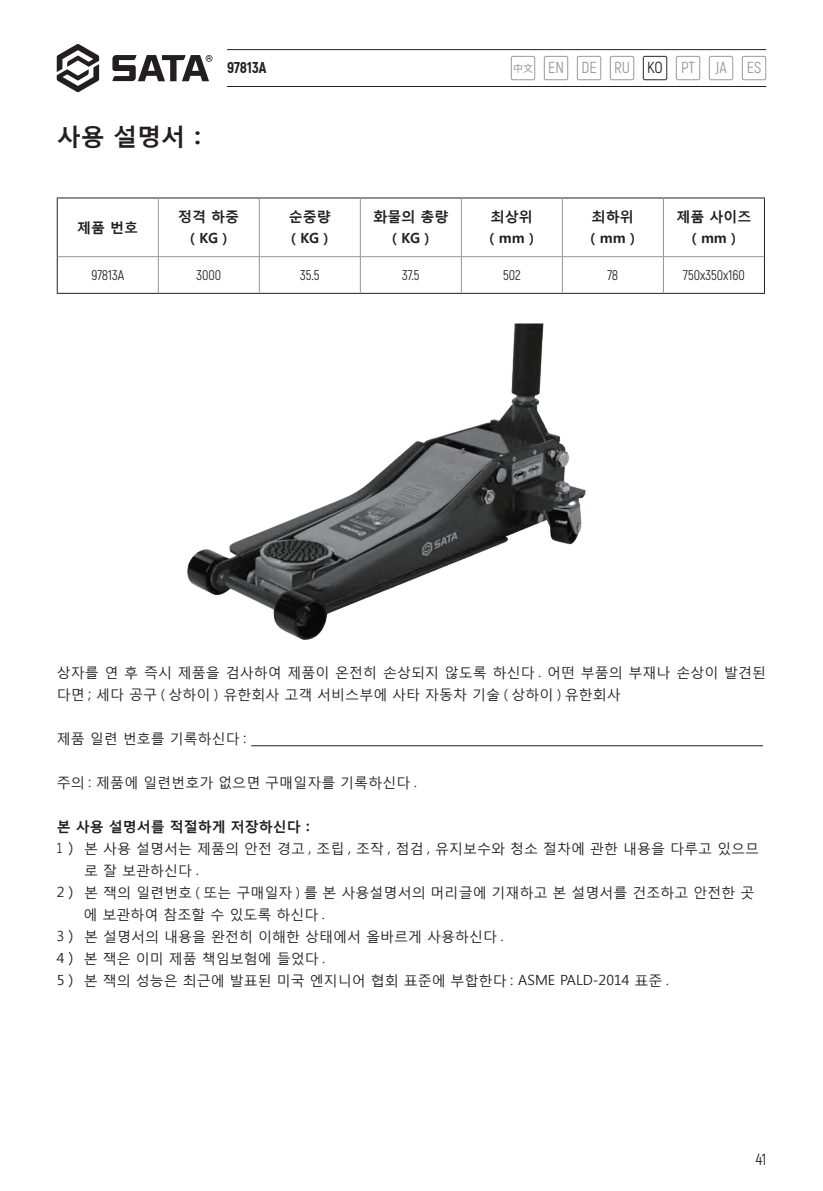
<style>
.page{position:relative;width:823px;height:1191px;background:#fff}
.page>*{position:absolute;margin:0;border:0;box-sizing:border-box;transform-origin:0 0}
.t1{font:700 24px "Malgun Gothic";color:#231f20}
.t2{font:16px "Akrobat";color:#939598}
.t3{font:800 16px "Akrobat";color:#231f20}
.t4{font:16px "Akrobat";color:#231f20}
.t5{font:14px/22px "Malgun Gothic";color:#231f20}
.t6{font:700 14px/22px "Malgun Gothic";color:#231f20;text-align:center}
.t7{font:14px "Malgun Gothic";color:#231f20;scale:.74 1}
.t8{font:14px "Akrobat";color:#231f20}
.t9{font:14px "Malgun Gothic";color:#231f20;scale:.96 1}
.s1{font-family:"Source Han Sans CN";font-size:10px}
.s2{color:#231f20}
.s3{font-family:"Source Han Sans CN"}
</style>
<div class="page">
<svg style="left:57px;top:44px;width:42px;height:48px"></svg>
<svg style="left:112px;top:55px;width:100px;height:26px"></svg>
<hr style="left:227px;top:49px;width:538px;height:1px;background:#231f20">
<hr style="left:227px;top:86px;width:538px;height:1px;background:#231f20">
<svg style="left:510px;top:56px;width:25px;height:24px"></svg>
<svg style="left:543px;top:56px;width:25px;height:24px"></svg>
<svg style="left:576px;top:56px;width:25px;height:24px"></svg>
<svg style="left:609px;top:56px;width:25px;height:24px"></svg>
<svg style="left:642px;top:56px;width:24px;height:24px"></svg>
<svg style="left:675px;top:56px;width:24px;height:24px"></svg>
<svg style="left:708px;top:56px;width:24px;height:24px"></svg>
<svg style="left:741px;top:56px;width:24px;height:24px"></svg>
<hr style="left:251px;top:745px;width:511px;height:1px;background:#231f20">
<hr style="left:57px;top:197px;width:101px;height:1px;background:#231f20">
<hr style="left:57px;top:198px;width:1px;height:59px;background:#231f20">
<hr style="left:158px;top:197px;width:101px;height:1px;background:#231f20">
<hr style="left:259px;top:197px;width:101px;height:1px;background:#231f20">
<hr style="left:360px;top:197px;width:101px;height:1px;background:#231f20">
<hr style="left:461px;top:197px;width:101px;height:1px;background:#231f20">
<hr style="left:562px;top:197px;width:101px;height:1px;background:#231f20">
<hr style="left:663px;top:197px;width:101px;height:1px;background:#231f20">
<hr style="left:763px;top:198px;width:1px;height:59px;background:#231f20">
<hr style="left:57px;top:257px;width:1px;height:36px;background:#231f20">
<hr style="left:763px;top:257px;width:1px;height:36px;background:#231f20">
<hr style="left:57px;top:293px;width:101px;height:1px;background:#231f20">
<hr style="left:158px;top:293px;width:101px;height:1px;background:#231f20">
<hr style="left:259px;top:293px;width:101px;height:1px;background:#231f20">
<hr style="left:360px;top:293px;width:101px;height:1px;background:#231f20">
<hr style="left:461px;top:293px;width:101px;height:1px;background:#231f20">
<hr style="left:562px;top:293px;width:101px;height:1px;background:#231f20">
<hr style="left:663px;top:293px;width:101px;height:1px;background:#231f20">
<hr style="left:158px;top:198px;width:1px;height:58px;background:#939598">
<hr style="left:259px;top:198px;width:1px;height:58px;background:#939598">
<hr style="left:360px;top:198px;width:1px;height:58px;background:#939598">
<hr style="left:461px;top:198px;width:1px;height:58px;background:#939598">
<hr style="left:561px;top:198px;width:1px;height:58px;background:#939598">
<hr style="left:662px;top:198px;width:1px;height:58px;background:#939598">
<hr style="left:58px;top:256px;width:100px;height:1px;background:#939598">
<hr style="left:158px;top:256px;width:101px;height:1px;background:#939598">
<hr style="left:158px;top:257px;width:1px;height:36px;background:#939598">
<hr style="left:259px;top:256px;width:101px;height:1px;background:#939598">
<hr style="left:259px;top:257px;width:1px;height:36px;background:#939598">
<hr style="left:360px;top:256px;width:101px;height:1px;background:#939598">
<hr style="left:360px;top:257px;width:1px;height:36px;background:#939598">
<hr style="left:461px;top:256px;width:101px;height:1px;background:#939598">
<hr style="left:461px;top:257px;width:1px;height:36px;background:#939598">
<hr style="left:562px;top:256px;width:101px;height:1px;background:#939598">
<hr style="left:561px;top:257px;width:1px;height:36px;background:#939598">
<hr style="left:663px;top:256px;width:100px;height:1px;background:#939598">
<hr style="left:662px;top:257px;width:1px;height:36px;background:#939598">
<img style="left:187px;top:323px;width:399px;height:317px">
<h1 class="t1" style="left:57px;top:121px;width:154px">사용 설명서：</h1>
<p class="t3" style="left:227px;top:59px;width:41px">97813A</p>
<p class="t2" style="left:512px;top:58px;width:183px"><span class="s1">中文</span> EN DE RU <span class="s2">KO</span> PT</p>
<p class="t2" style="left:715px;top:58px;width:13px">JA</p>
<p class="t2" style="left:746px;top:58px;width:16px">ES</p>
<p class="t6" style="left:77px;top:215px;width:62px">제품 번호</p>
<p class="t6" style="left:178px;top:204px;width:62px">정격 하중（KG）</p>
<p class="t6" style="left:286px;top:204px;width:48px;text-align:left">순중량（KG）</p>
<p class="t6" style="left:373px;top:204px;width:76px">화물의 총량（KG）</p>
<p class="t6" style="left:484px;top:204px;width:55px">최상위（mm）</p>
<p class="t6" style="left:585px;top:204px;width:55px">최하위（mm）</p>
<p class="t6" style="left:676px;top:204px;width:76px">제품 사이즈（mm）</p>
<p class="t8" style="left:91px;top:267px;width:34px">97813A</p>
<p class="t8" style="left:196px;top:267px;width:26px">3000</p>
<p class="t8" style="left:300px;top:267px;width:21px">35.5</p>
<p class="t8" style="left:402px;top:267px;width:19px">37.5</p>
<p class="t8" style="left:503px;top:267px;width:19px">502</p>
<p class="t8" style="left:607px;top:267px;width:12px">78</p>
<p class="t8" style="left:682px;top:267px;width:63px">750x350x160</p>
<p class="t5" style="left:57px;top:661px;width:710px">상자를 연 후 즉시 제품을 검사하여 제품이 온전히 손상되지 않도록 하신다 . 어떤 부품의 부재나 손상이 발견된 다면 ; 세다 공구 ( 상하이 ) 유한회사 고객 서비스부에 사타 자동차 기술 ( 상하이 ) 유한회사</p>
<p class="t5" style="left:57px;top:727px;width:191px">제품 일련 번호를 기록하신다 :</p>
<p class="t5" style="left:57px;top:771px;width:361px">주의 : 제품에 일련번호가 없으면 구매일자를 기록하신다 .</p>
<p class="t6" style="left:57px;top:815px;width:259px">본 사용 설명서를 적절하게 저장하신다：</p>
<p class="t7" style="left:57px;top:840px;width:950px">1 <span class="s3">）</span> 본 사용 설명서는 제품의 안전 경고 , 조립 , 조작 , 점검 , 유지보수와 청소 절차에 관한 내용을 다루고 있으므</p>
<p class="t5" style="left:84px;top:859px;width:116px">로 잘 보관하신다 .</p>
<p class="t5" style="left:57px;top:881px;width:698px">2 <span class="s3">）</span> 본 잭의 일련번호 ( 또는 구매일자 ) 를 본 사용설명서의 머리글에 기재하고 본 설명서를 건조하고 안전한 곳</p>
<p class="t5" style="left:83px;top:903px;width:243px">에 보관하여 참조할 수 있도록 하신다 .</p>
<p class="t9" style="left:57px;top:928px;width:466px">3 <span class="s3">）</span> 본 설명서의 내용을 완전히 이해한 상태에서 올바르게 사용하신다 .</p>
<p class="t5" style="left:57px;top:947px;width:270px">4 <span class="s3">）</span> 본 잭은 이미 제품 책임보험에 들었다 .</p>
<p class="t5" style="left:57px;top:969px;width:613px">5 <span class="s3">）</span> 본 잭의 성능은 최근에 발표된 미국 엔지니어 협회 표준에 부합한다 : ASME PALD-2014 표준 .</p>
<p class="t4" style="left:755px;top:1150px;width:12px">41</p>
</div>
